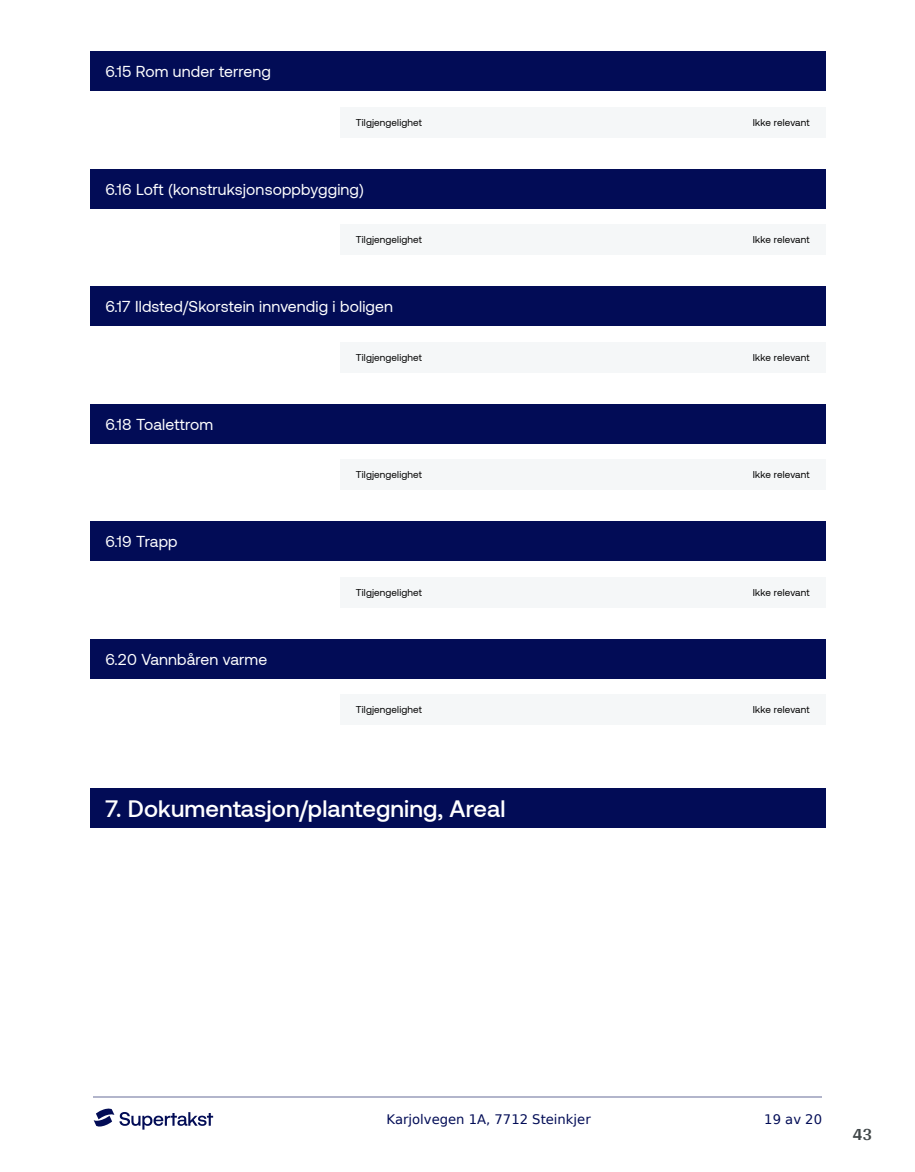
<style>
.page{position:relative;width:915px;height:1172px;background:#fff}
.page>*{position:absolute;margin:0;border:0;box-sizing:border-box;transform-origin:0 0}
.t1{font:500 23.7px "Aeonik";letter-spacing:.005em;color:#fff}
.t2{font:700 18px "Arya";color:#414749}
.t3{font:15.75px "Aeonik";letter-spacing:.01em;color:#fff}
.t4{font:13.2px "DejaVu Sans";color:#020c56}
.t5{font:9.9px "Aeonik";letter-spacing:.015em;color:#000}
</style>
<div class="page">
<hr style="left:93px;top:1097px;width:728px;height:1px;background:#b2b5cb">
<svg style="left:94px;top:1108px;width:119px;height:21px"></svg>
<div style="left:89px;top:52px;width:736px;height:39px;background:#020c56"></div>
<div style="left:89px;top:169px;width:736px;height:40px;background:#020c56"></div>
<div style="left:89px;top:287px;width:736px;height:39px;background:#020c56"></div>
<div style="left:89px;top:404px;width:736px;height:39px;background:#020c56"></div>
<div style="left:89px;top:521px;width:736px;height:40px;background:#020c56"></div>
<div style="left:89px;top:639px;width:736px;height:39px;background:#020c56"></div>
<div style="left:89px;top:788px;width:736px;height:39px;background:#020c56"></div>
<div style="left:340px;top:107px;width:485px;height:30px;background:#f5f7f8"></div>
<div style="left:340px;top:224px;width:485px;height:31px;background:#f5f7f8"></div>
<div style="left:340px;top:342px;width:485px;height:30px;background:#f5f7f8"></div>
<div style="left:340px;top:459px;width:485px;height:31px;background:#f5f7f8"></div>
<div style="left:340px;top:577px;width:485px;height:30px;background:#f5f7f8"></div>
<div style="left:340px;top:694px;width:485px;height:31px;background:#f5f7f8"></div>
<h3 class="t3" style="left:105px;top:63px;width:167px">6.15 Rom under terreng</h3>
<p class="t5" style="left:356px;top:117px;width:68px">Tilgjengelighet</p>
<p class="t5" style="left:752px;top:117px;width:58px">Ikke relevant</p>
<h3 class="t3" style="left:105px;top:181px;width:260px">6.16 Loft (konstruksjonsoppbygging)</h3>
<p class="t5" style="left:356px;top:234px;width:68px">Tilgjengelighet</p>
<p class="t5" style="left:752px;top:234px;width:58px">Ikke relevant</p>
<h3 class="t3" style="left:105px;top:298px;width:289px">6.17 Ildsted/Skorstein innvendig i boligen</h3>
<p class="t5" style="left:356px;top:352px;width:68px">Tilgjengelighet</p>
<p class="t5" style="left:752px;top:352px;width:58px">Ikke relevant</p>
<h3 class="t3" style="left:105px;top:415px;width:109px">6.18 Toalettrom</h3>
<h3 class="t3" style="left:105px;top:533px;width:74px">6.19 Trapp</h3>
<h3 class="t3" style="left:105px;top:650px;width:163px">6.20 Vannbåren varme</h3>
<p class="t5" style="left:356px;top:469px;width:68px">Tilgjengelighet</p>
<p class="t5" style="left:752px;top:469px;width:58px">Ikke relevant</p>
<p class="t5" style="left:356px;top:587px;width:68px">Tilgjengelighet</p>
<p class="t5" style="left:752px;top:587px;width:58px">Ikke relevant</p>
<p class="t5" style="left:356px;top:704px;width:68px">Tilgjengelighet</p>
<p class="t5" style="left:752px;top:704px;width:58px">Ikke relevant</p>
<h1 class="t1" style="left:105px;top:795px;width:401px">7. Dokumentasjon/plantegning, Areal</h1>
<h3 class="t4" style="left:386px;top:1108px;width:205px">Karjolvegen 1A, 7712 Steinkjer</h3>
<h3 class="t4" style="left:764px;top:1108px;width:59px">19 av 20</h3>
<h2 class="t2" style="left:852px;top:1123px;width:21px">43</h2>
</div>
